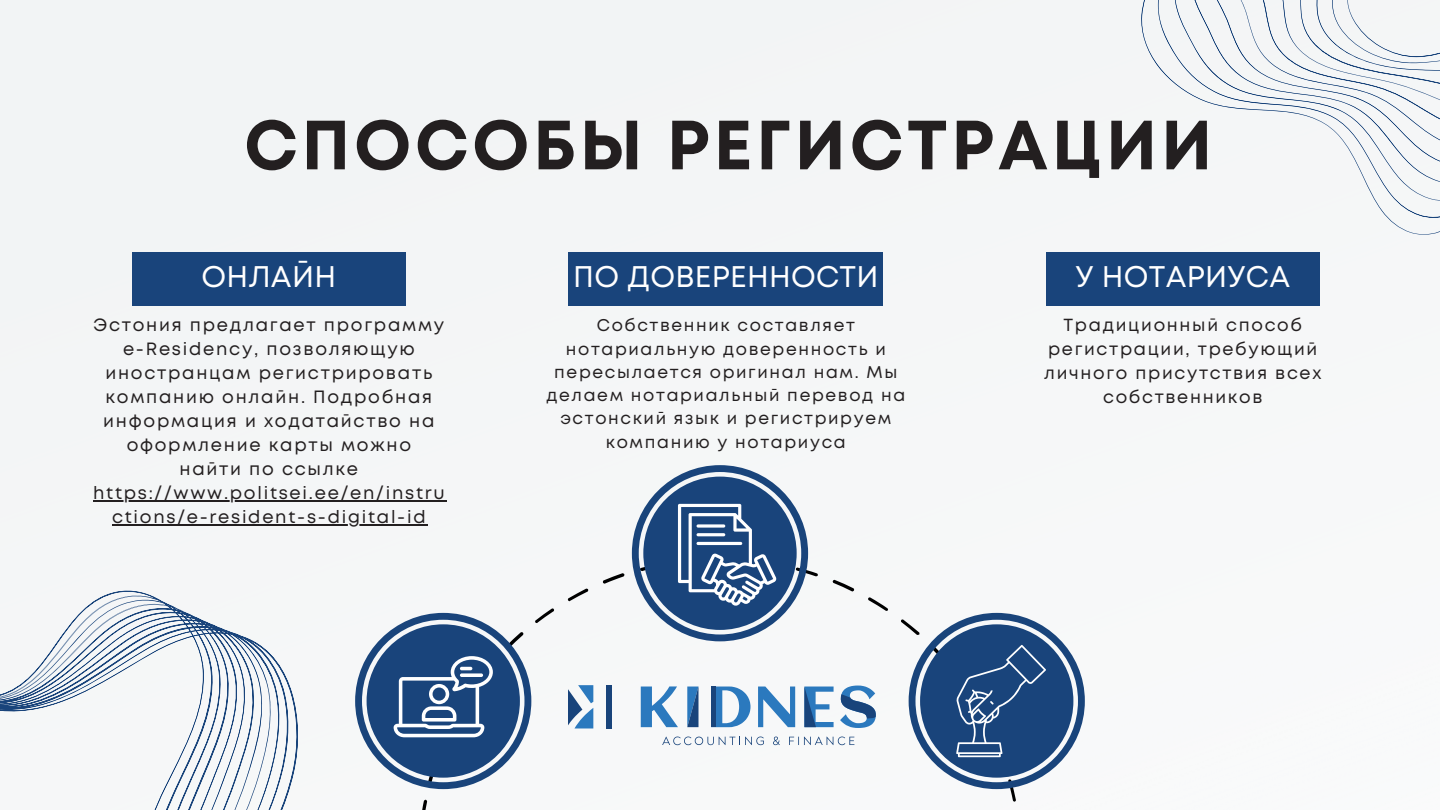
<style>
.page{position:relative;width:1440px;height:810px;background:#fff}
.page>*{position:absolute;margin:0;border:0;box-sizing:border-box;transform-origin:0 0}
.t1{font:700 69.5px "Mont";letter-spacing:.055em;color:#231f20}
.t2{font:29.8px "Mont";letter-spacing:.01em;color:#fff}
.t3{font:17.8px/24px "Mont";letter-spacing:.1em;color:#231f20;text-align:center}
.t4{font:17.5px/24px "Mont";letter-spacing:.1em;color:#231f20;text-align:center}
.t5{font:17px/23.2px "Mont";letter-spacing:.1em;color:#231f20;text-align:center}
</style>
<div class="page">
<div style="left:0;top:0;width:1320px;height:557px;background:#f4f5f6"></div>
<svg style="left:422px;top:557px;width:594px;height:253px"></svg>
<div style="left:132px;top:252px;width:274px;height:53px;background:#19447b"></div>
<div style="left:568px;top:252px;width:315px;height:53px;background:#19447b"></div>
<div style="left:1046px;top:252px;width:274px;height:53px;background:#19447b"></div>
<svg style="left:1140px;top:0;width:300px;height:235px;fill:#f4f6f7"></svg>
<div style="left:0;top:393px;width:421px;height:417px;background:#f5f6f7"></div>
<svg style="left:662px;top:737px;width:102px;height:8px"></svg>
<svg style="left:773px;top:737px;width:7px;height:8px"></svg>
<svg style="left:789px;top:737px;width:65px;height:8px"></svg>
<svg style="left:568px;top:685px;width:25px;height:43px"></svg>
<div style="left:606px;top:685px;width:5px;height:43px;background:#19447b"></div>
<svg style="left:641px;top:686px;width:37px;height:41px"></svg>
<svg style="left:758px;top:687px;width:37px;height:40px"></svg>
<svg style="left:687px;top:687px;width:12px;height:40px"></svg>
<svg style="left:804px;top:686px;width:72px;height:42px"></svg>
<svg style="left:716px;top:687px;width:35px;height:40px"></svg>
<div style="left:711px;top:687px;width:5px;height:40px;background:#19447b"></div>
<svg style="left:355px;top:613px;width:176px;height:176px"></svg>
<svg style="left:460px;top:673px;width:23px;height:4px"></svg>
<svg style="left:632px;top:465px;width:176px;height:176px"></svg>
<svg style="left:909px;top:613px;width:176px;height:176px"></svg>
<hr style="left:93px;top:500px;width:353px;height:2px;background:#231f20">
<hr style="left:112px;top:524px;width:315px;height:2px;background:#231f20">
<h2 class="t1" style="left:244px;top:119px;width:970px">СПОСОБЫ РЕГИСТРАЦИИ</h2>
<p class="t2" style="left:202px;top:265px;width:136px">ОНЛАЙН</p>
<h1 class="t2" style="left:573px;top:265px;width:307px">ПО ДОВЕРЕННОСТИ</h1>
<h2 class="t2" style="left:1075px;top:265px;width:216px">У НОТАРИУСА</h2>
<h2 class="t5" style="left:546px;top:315px;width:360px">Собственник составляет нотариальную доверенность и пересылается оригинал нам. Мы делаем нотариальный перевод на эстонский язык и регистрируем компанию у нотариуса</h2>
<p class="t4" style="left:1044px;top:314px;width:279px">Традиционный способ регистрации, требующий личного присутствия всех собственников</p>
<p class="t3" style="left:93px;top:314px;width:352px">Эстония предлагает программу e-Residency, позволяющую иностранцам регистрировать компанию онлайн. Подробная информация и ходатайство на оформление карты можно<br>найти по ссылке</p>
<p class="t3" style="left:93px;top:482px;width:353px">https://www.politsei.ee/en/instru</p>
<p class="t3" style="left:112px;top:506px;width:315px">ctions/e-resident-s-digital-id</p>
</div>
